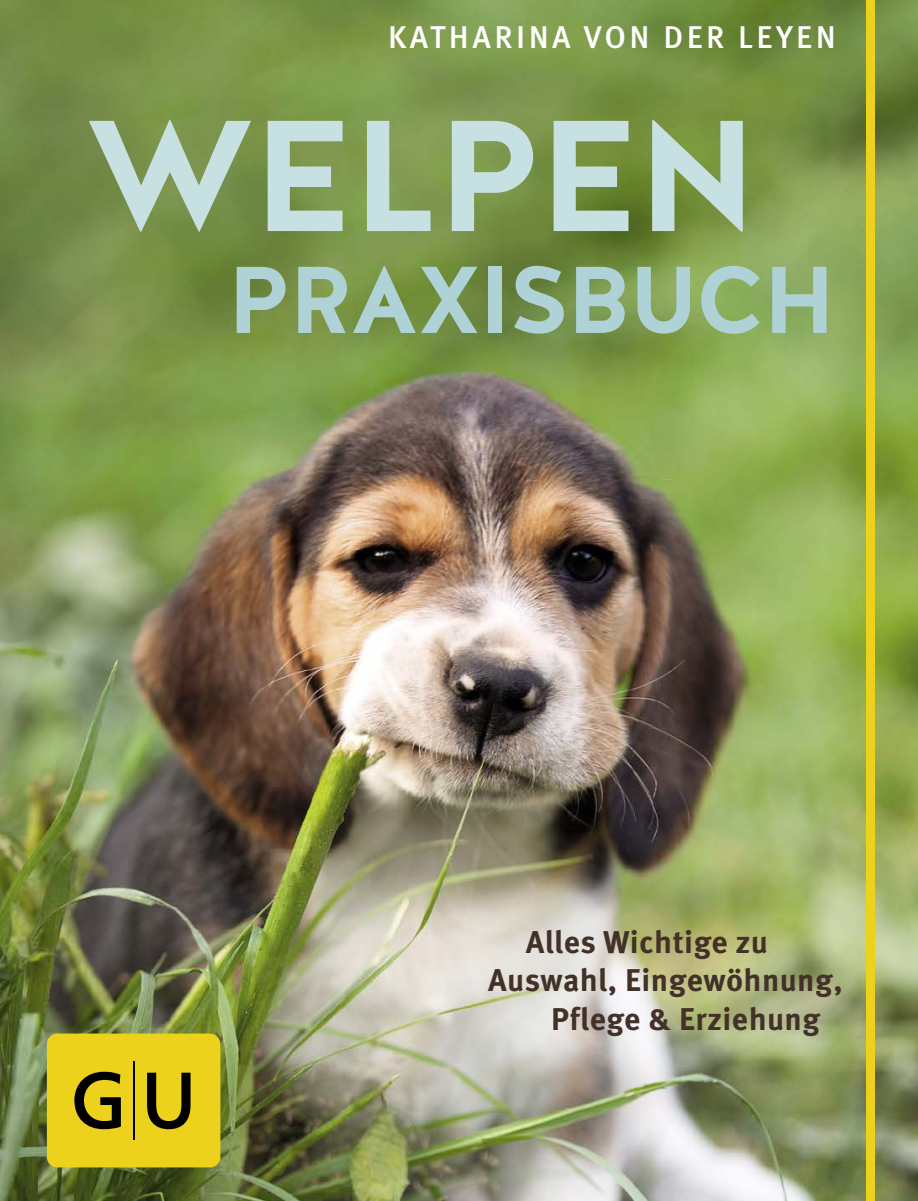
<style>
.page{position:relative;width:918px;height:1201px;background:#fff}
.page>*{position:absolute;margin:0;border:0;box-sizing:border-box;transform-origin:0 0}
.t1{font:700 157.33px "Halis GR";letter-spacing:-.025em;color:#c7e0e2}
.t2{font:700 94.33px "Halis GR";letter-spacing:-.025em;color:#aed2d6}
.t3{font:700 31.5px "Meta OT";letter-spacing:.015em;color:#423128}
.t4{font:500 31.5px "Meta OT";letter-spacing:.11em;color:#fff}
</style>
<div class="page">
<img style="left:0;top:0;width:918px;height:1200px">
<div style="left:866px;top:0;width:8px;height:1200px;background:#ecd21c"></div>
<div style="left:47px;top:1033px;width:173px;height:134px;background:#ecd21c;border-radius:10px"></div>
<svg style="left:74px;top:1071px;width:47px;height:58px"></svg>
<svg style="left:147px;top:1072px;width:43px;height:57px"></svg>
<hr style="left:133px;top:1061px;width:2px;height:78px;background:#000">
<p class="t4" style="left:388px;top:18px;width:449px">KATHARINA VON DER LEYEN</p>
<p class="t1" style="left:84px;top:75px;width:676px">WELPEN</p>
<p class="t2" style="left:227px;top:239px;width:610px">PRAXISBUCH</p>
<p class="t3" style="left:526px;top:921px;width:244px">Alles Wichtige zu</p>
<p class="t3" style="left:488px;top:960px;width:356px">Auswahl, Eingewöhnung,</p>
<p class="t3" style="left:551px;top:998px;width:271px">Pflege &amp; Erziehung</p>
</div>
